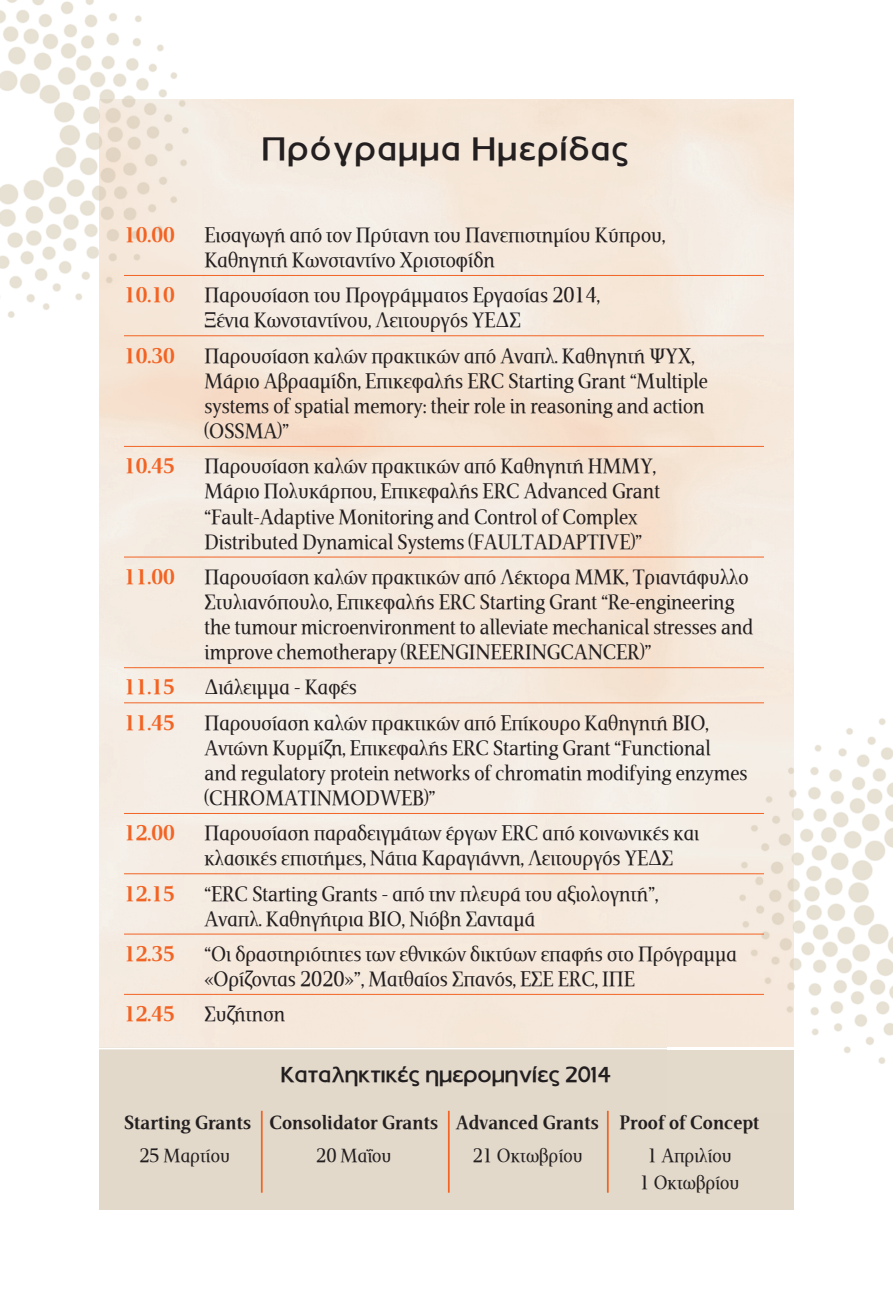
<style>
.page{position:relative;width:893px;height:1290px;background:#fff}
.page>*{position:absolute;margin:0;border:0;box-sizing:border-box;transform-origin:0 0}
.t1{font:31.5px "Mg Caesar G Bold";letter-spacing:.05em;color:#231f20}
.t2{font:21px/25.2px "PF Document";color:#231f20}
.t3{font:700 21px "PF Document";color:#f26424}
.t4{font:21px "Mg Caesar G Bold";color:#231f20}
.t5{font:700 19.25px "PF Document";color:#231f20}
.t6{font:19.25px/26.6px "PF Document";color:#231f20;text-align:center}
</style>
<div class="page">
<div style="left:99px;top:1047px;width:695px;height:163px;background:#e2d9ca"></div>
<img style="left:0;top:0;width:201px;height:412px">
<hr style="left:88px;top:1047px;width:725px;height:2px;background:#fff">
<img style="left:668px;top:699px;width:225px;height:365px">
<img style="left:668px;top:1047px;width:145px;height:2px">
<hr style="left:261px;top:1111px;width:2px;height:82px;background:#f26424">
<hr style="left:448px;top:1111px;width:2px;height:82px;background:#f26424">
<hr style="left:607px;top:1111px;width:2px;height:82px;background:#f26424">
<hr style="left:124px;top:275px;width:640px;height:1px;background:#f26424">
<hr style="left:124px;top:335px;width:640px;height:1px;background:#f26424">
<hr style="left:124px;top:446px;width:640px;height:1px;background:#f26424">
<hr style="left:124px;top:557px;width:640px;height:1px;background:#f26424">
<hr style="left:124px;top:667px;width:640px;height:1px;background:#f26424">
<hr style="left:124px;top:702px;width:640px;height:1px;background:#f26424">
<hr style="left:124px;top:813px;width:640px;height:1px;background:#f26424">
<hr style="left:124px;top:873px;width:640px;height:1px;background:#f26424">
<hr style="left:124px;top:933px;width:640px;height:1px;background:#f26424">
<hr style="left:124px;top:994px;width:640px;height:1px;background:#f26424">
<h1 class="t1" style="left:263px;top:133px;width:368px">Πρόγραμμα Ημερίδας</h1>
<p class="t3" style="left:124px;top:226px;width:52px">10.00</p>
<p class="t2" style="left:205px;top:224px;width:462px">Εισαγωγή από τον Πρύτανη του Πανεπιστημίου Κύπρου,<br>Καθηγητή Κωνσταντίνο Χριστοφίδη</p>
<p class="t3" style="left:124px;top:286px;width:52px">10.10</p>
<p class="t2" style="left:205px;top:284px;width:397px">Παρουσίαση του Προγράμματος Εργασίας 2014,<br>Ξένια Κωνσταντίνου, Λειτουργός ΥΕΔΣ</p>
<p class="t3" style="left:124px;top:346px;width:52px">10.30</p>
<p class="t2" style="left:205px;top:344px;width:505px">Παρουσίαση καλών πρακτικών από Αναπλ. Καθηγητή ΨΥΧ, Μάριο Αβρααμίδη, Επικεφαλής ERC Starting Grant “Multiple systems of spatial memory: their role in reasoning and action (OSSMA)”</p>
<p class="t3" style="left:124px;top:457px;width:52px">10.45</p>
<p class="t2" style="left:205px;top:455px;width:457px">Παρουσίαση καλών πρακτικών από Καθηγητή ΗΜΜΥ, Μάριο Πολυκάρπου, Επικεφαλής ERC Advanced Grant “Fault-Adaptive Monitoring and Control of Complex Distributed Dynamical Systems (FAULTADAPTIVE)”</p>
<p class="t3" style="left:124px;top:568px;width:52px">11.00</p>
<p class="t2" style="left:205px;top:566px;width:550px">Παρουσίαση καλών πρακτικών από Λέκτορα ΜΜΚ, Τριαντάφυλλο Στυλιανόπουλο, Επικεφαλής ERC Starting Grant “Re-engineering the tumour microenvironment to alleviate mechanical stresses and improve chemotherapy (REENGINEERINGCANCER)”</p>
<p class="t3" style="left:124px;top:678px;width:52px">11.15</p>
<p class="t2" style="left:205px;top:676px;width:154px">Διάλειμμα - Καφές</p>
<p class="t3" style="left:124px;top:713px;width:52px">11.45</p>
<p class="t2" style="left:205px;top:711px;width:544px">Παρουσίαση καλών πρακτικών από Επίκουρο Καθηγητή ΒΙΟ, Αντώνη Κυρμίζη, Επικεφαλής ERC Starting Grant “Functional and regulatory protein networks of chromatin modifying enzymes (CHROMATINMODWEB)”</p>
<p class="t3" style="left:124px;top:824px;width:52px">12.00</p>
<p class="t2" style="left:205px;top:822px;width:496px">Παρουσίαση παραδειγμάτων έργων ERC από κοινωνικές και κλασικές επιστήμες, Νάτια Καραγιάννη, Λειτουργός ΥΕΔΣ</p>
<p class="t3" style="left:124px;top:884px;width:52px">12.15</p>
<p class="t2" style="left:205px;top:882px;width:455px">“ERC Starting Grants - από την πλευρά του αξιολογητή”,<br>Αναπλ. Καθηγήτρια ΒΙΟ, Νιόβη Σανταμά</p>
<p class="t3" style="left:124px;top:945px;width:52px">12.35</p>
<p class="t2" style="left:205px;top:943px;width:534px">“Οι δραστηριότητες των εθνικών δικτύων επαφής στο Πρόγραμμα «Ορίζοντας 2020»”, Ματθαίος Σπανός, ΕΣΕ ERC, ΙΠΕ</p>
<p class="t3" style="left:124px;top:1005px;width:52px">12.45</p>
<p class="t2" style="left:205px;top:1003px;width:82px">Συζήτηση</p>
<p class="t4" style="left:282px;top:1064px;width:331px">Καταληκτικές ημερομηνίες 2014</p>
<p class="t5" style="left:124px;top:1114px;width:637px">Starting Grants Consolidator Grants Advanced Grants Proof of Concept</p>
<p class="t6" style="left:139px;top:1144px;width:92px">25 Μαρτίου</p>
<p class="t6" style="left:316px;top:1144px;width:77px">20 Μαΐου</p>
<p class="t6" style="left:473px;top:1144px;width:112px">21 Οκτωβρίου</p>
<p class="t6" style="left:640px;top:1144px;width:101px">1 Απριλίου<br>1 Οκτωβρίου</p>
</div>
